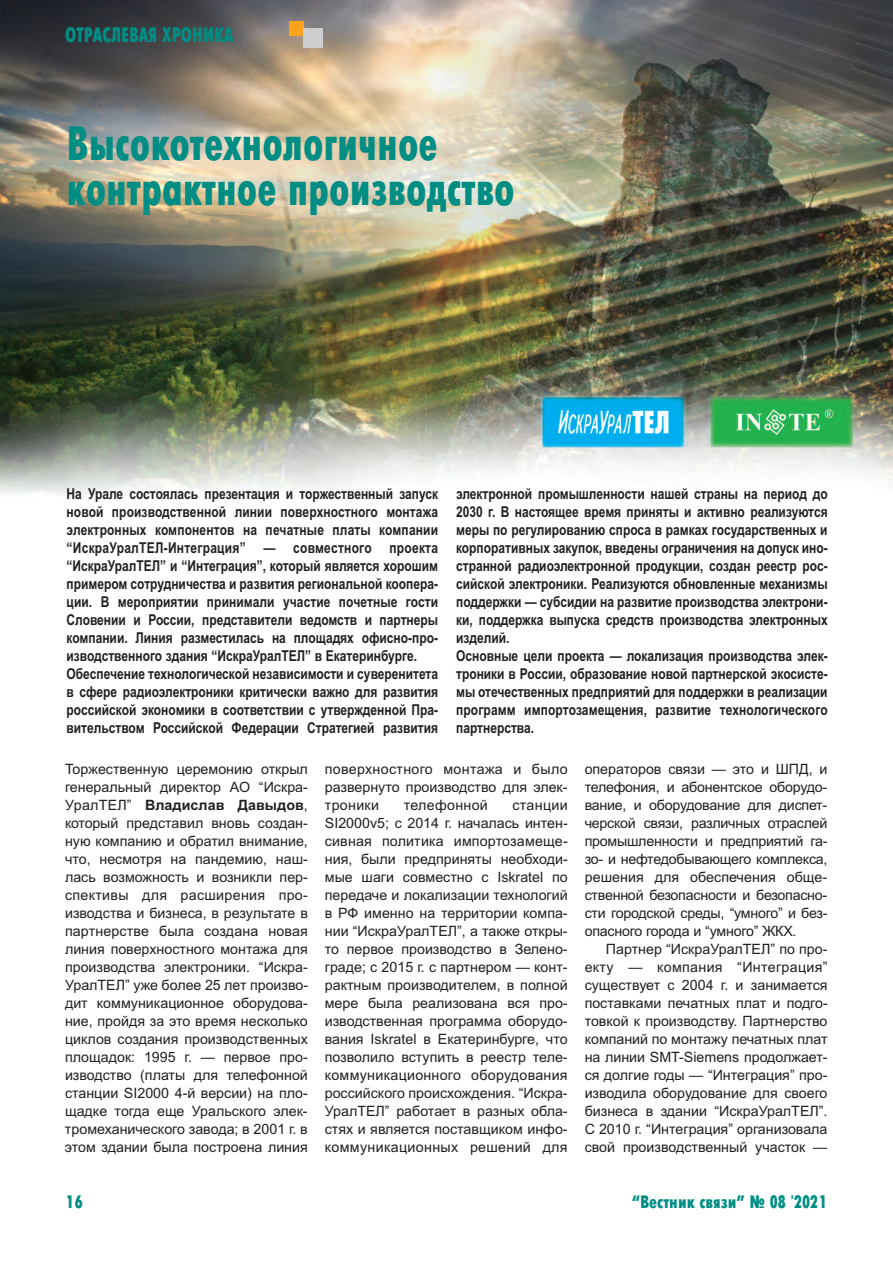
<style>
.page{position:relative;width:893px;height:1263px;background:#fff}
.page>*{position:absolute;margin:0;border:0;box-sizing:border-box;transform-origin:0 0}
.t1{font:48px/45px "Futura Futuris X Cond C";color:#008e84;scale:.9 1}
.t2{font:21px "Futura Futuris X Cond C";color:#008e84;scale:.9 1}
.t3{font:18px "Futura Futuris X Cond C";color:#008e84}
.t4{font:700 15px/18px "Arial";color:#231f20;scale:.8 1}
.t5{font:14.25px/18px "Arial";color:#231f20;text-align:justify}
.t6{font:14.25px "Arial";letter-spacing:.02em;color:#231f20}
.s1{font-weight:700}
</style>
<div class="page">
<img style="left:0;top:0;width:893px;height:496px">
<div style="left:289px;top:21px;width:14px;height:14px;background:#f9a21c"></div>
<div style="left:303px;top:28px;width:20px;height:20px;background:#cdced0"></div>
<h2 class="t2" style="left:65px;top:22px;width:188px">ОТРАСЛЕВАЯ ХРОНИКА</h2>
<h1 class="t1" style="left:67px;top:121px;width:499px">Высокотехнологичное контрактное производство</h1>
<p class="t4" style="left:67px;top:485px;width:466px">На Урале состоялась презентация и торжественный запуск новой производственной линии поверхностного монтажа электронных компонентов на печатные платы компании “ИскраУралТЕЛ-Интеграция” — совместного проекта “ИскраУралТЕЛ” и “Интеграция”, который является хорошим примером сотрудничества и развития региональной коопера&shy;ции. В мероприятии принимали участие почетные гости Словении и России, представители ведомств и партнеры компании. Линия разместилась на площадях офисно-про&shy;изводственного здания “ИскраУралТЕЛ” в Екатеринбурге.<br>Обеспечение технологической независимости и суверенитета в сфере радиоэлектроники критически важно для развития российской экономики в соответствии с утвержденной Пра&shy;вительством Российской Федерации Стратегией развития</p>
<p class="t4" style="left:456px;top:485px;width:466px">электронной промышленности нашей страны на период до 2030 г. В настоящее время приняты и активно реализуются меры по регулированию спроса в рамках государственных и корпоративных закупок, введены ограничения на допуск ино&shy;странной радиоэлектронной продукции, создан реестр рос&shy;сийской электроники. Реализуются обновленные механизмы поддержки — субсидии на развитие производства электрони&shy;ки, поддержка выпуска средств производства электронных изделий.<br>Основные цели проекта — локализация производства элек&shy;троники в России, образование новой партнерской экосисте&shy;мы отечественных предприятий для поддержки в реализации программ импортозамещения, развитие технологического партнерства.</p>
<p class="t5" style="left:65px;top:760px;width:245px">Торжественную церемонию открыл генеральный директор АО “Искра-УралТЕЛ” <span class="s1">Владислав Давыдов</span>, который представил вновь создан&shy;ную компанию и обратил внимание, что, несмотря на пандемию, наш&shy;лась возможность и возникли пер&shy;спективы для расширения про&shy;изводства и бизнеса, в результате в партнерстве была создана новая линия поверхностного монтажа для производства электроники. “Искра-УралТЕЛ” уже более 25 лет произво&shy;дит коммуникационное оборудова&shy;ние, пройдя за это время несколько циклов создания производственных площадок: 1995 г. — первое про&shy;изводство (платы для телефонной станции SI2000 4-й версии) на пло&shy;щадке тогда еще Уральского элек&shy;тромеханического завода; в 2001 г. в этом здании была построена линия</p>
<p class="t5" style="left:325px;top:760px;width:244px">поверхностного монтажа и было развернуто производство для элек&shy;троники</p>
<p class="t6" style="left:404px;top:797px;width:86px">телефонной</p>
<p class="t5" style="left:325px;top:796px;width:244px;text-indent:188px">станции SI2000v5; с 2014 г. началась интен&shy;сивная политика импортозамеще&shy;ния, были предприняты необходи&shy;мые шаги совместно с Iskratel по передаче и локализации технологий в РФ именно на территории компа&shy;нии “ИскраУралТЕЛ”, а также откры&shy;то первое производство в Зелено&shy;граде; с 2015 г. с партнером — конт&shy;рактным производителем, в полной мере была реализована вся про&shy;изводственная программа оборудо&shy;вания Iskratel в Екатеринбурге, что позволило вступить в реестр теле&shy;коммуникационного оборудования российского происхождения. “Искра-УралТЕЛ” работает в разных обла&shy;стях и является поставщиком инфо&shy;коммуникационных решений для</p>
<p class="t5" style="left:585px;top:760px;width:244px">операторов связи — это и ШПД, и телефония, и абонентское оборудо&shy;вание, и оборудование для диспет&shy;черской связи, различных отраслей промышленности и предприятий га&shy;зо- и нефтедобывающего комплекса, решения для обеспечения обще&shy;ственной безопасности и безопасно&shy;сти городской среды, “умного” и без&shy;опасного города и “умного” ЖКХ.</p>
<p class="t5" style="left:585px;top:940px;width:245px;text-indent:21px">Партнер “ИскраУралТЕЛ” по про&shy;екту — компания “Интеграция” существует с 2004 г. и занимается поставками печатных плат и подго&shy;товкой к производству. Партнерство компаний по монтажу печатных плат на линии SMT-Siemens продолжает&shy;ся долгие годы — “Интеграция” про&shy;изводила оборудование для своего бизнеса в здании “ИскраУралТЕЛ”.<br>С 2010 г. “Интеграция” организовала свой производственный участок —</p>
<p class="t3" style="left:65px;top:1191px;width:19px">16</p>
<p class="t3" style="left:632px;top:1191px;width:197px">“Вестник связи” № 08 '2021</p>
</div>
